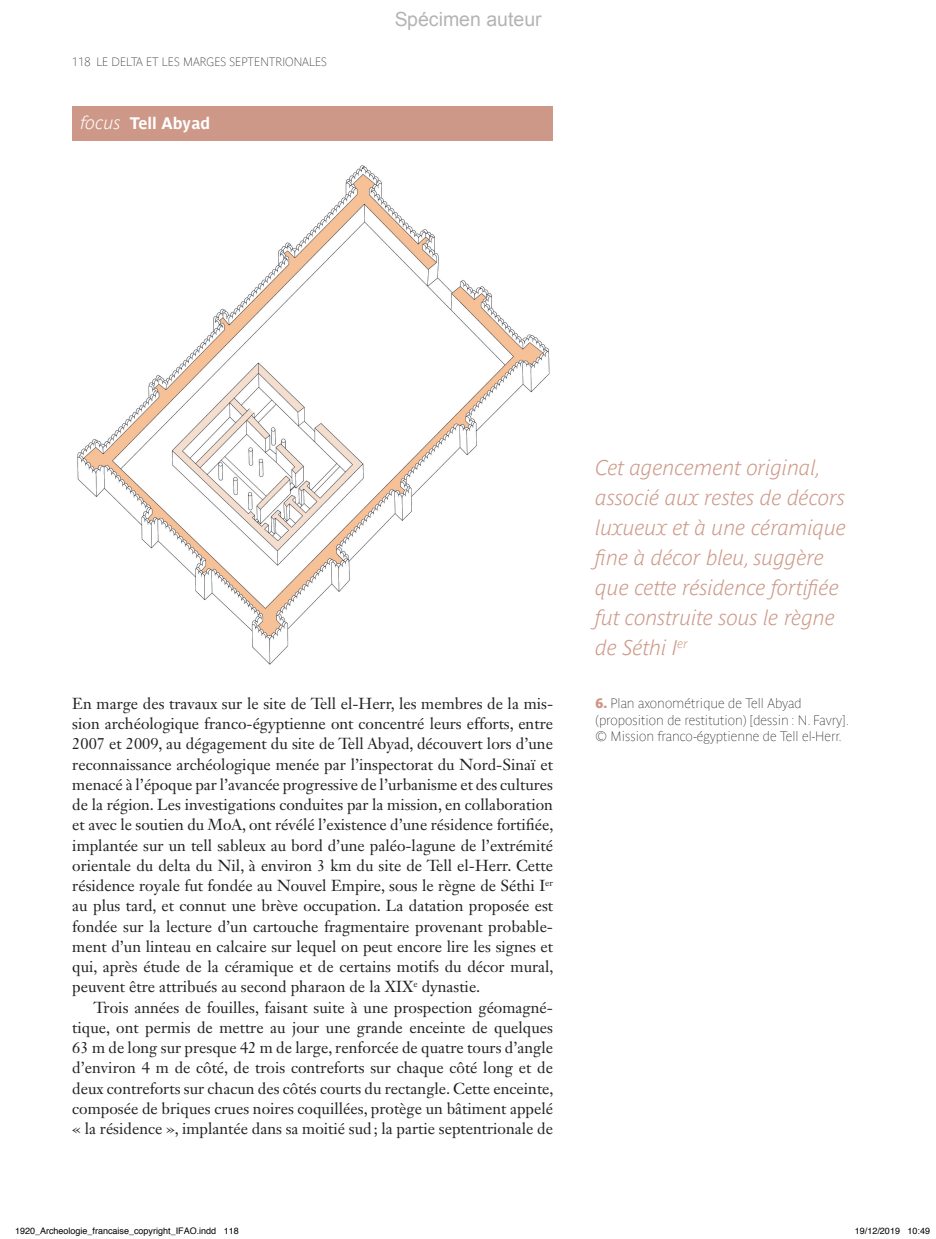
<style>
.page{position:relative;width:936px;height:1239px;background:#fff}
.page>*{position:absolute;margin:0;border:0;box-sizing:border-box;transform-origin:0 0}
.t1{font:italic 700 21px/30px "Parisine Plus Clair";color:#cd9887}
.t2{font:19.5px "Arial";color:rgb(0 0 0/.3)}
.t3{font:700 16.5px "Parisine";color:#fff}
.t4{font:15.75px/20.2px "Janson Text LT Std";color:#231f20;text-align:justify}
.t5{font:13.5px/16.5px "Parisine Clair";color:#231f20}
.t6{font:12px "Parisine Clair";color:#231f20}
.t7{font:9px "Helvetica";color:#000}
.s1{font-family:"Parisine Clair";font-style:italic;font-size:18px}
.s2{font-family:"Parisine Sombre";color:#cd9887}
</style>
<div class="page">
<img style="left:77px;top:165px;width:473px;height:500px">
<div style="left:72px;top:106px;width:481px;height:34px;background:#cd9887"></div>
<p class="t6" style="left:72px;top:55px;width:256px">118 Le Delta et les marges septentrionales</p>
<p class="t3" style="left:81px;top:114px;width:131px"><span class="s1">focus</span> Tell Abyad</p>
<p class="t2" style="left:394px;top:6px;width:149px">Spécimen auteur</p>
<p class="t4" style="left:72px;top:693px;width:483px">En marge des travaux sur le site de Tell el-Herr, les membres de la mis&shy;sion archéologique franco-égyptienne ont concentré leurs efforts, entre 2007 et 2009, au dégagement du site de Tell Abyad, découvert lors d’une reconnaissance archéologique menée par l’inspectorat du Nord-Sinaï et menacé à l’époque par l’avancée progressive de l’urbanisme et des cultures de la région. Les investigations conduites par la mission, en collaboration et avec le soutien du MoA, ont révélé l’existence d’une résidence fortifiée, implantée sur un tell sableux au bord d’une paléo-lagune de l’extrémité orientale du delta du Nil, à environ 3 km du site de Tell el-Herr. Cette résidence royale fut fondée au Nouvel Empire, sous le règne de Séthi I<sup>er </sup>au plus tard, et connut une brève occupation. La datation proposée est fondée sur la lecture d’un cartouche fragmentaire provenant probable&shy;ment d’un linteau en calcaire sur lequel on peut encore lire les signes et qui, après étude de la céramique et de certains motifs du décor mural, peuvent être attribués au second pharaon de la XIX<sup>e</sup> dynastie.</p>
<p class="t4" style="left:72px;top:997px;width:483px;text-indent:21px">Trois années de fouilles, faisant suite à une prospection géomagné&shy;tique, ont permis de mettre au jour une grande enceinte de quelques 63 m de long sur presque 42 m de large, renforcée de quatre tours d’angle d’environ 4 m de côté, de trois contreforts sur chaque côté long et de deux contreforts sur chacun des côtés courts du rectangle. Cette enceinte, composée de briques crues noires coquillées, protège un bâtiment appelé « la résidence », implantée dans sa moitié sud; la partie septentrionale de</p>
<h1 class="t1" style="left:595px;top:452px;width:252px">Cet agencement original, associé aux restes de décors luxueux et à une céramique fine à décor bleu, suggère que cette résidence fortifiée fut construite sous le règne de Séthi I<sup>er</sup></h1>
<p class="t5" style="left:595px;top:695px;width:255px"><span class="s2">6.</span> Plan axonométrique de Tell Abyad (proposition de restitution) [dessin : N .Favry]. © Mission franco-égyptienne de Tell el-Herr.</p>
<p class="t7" style="left:15px;top:1224px;width:225px">1920_Archeologie_francaise_copyright_IFAO.indd 118</p>
<p class="t7" style="left:854px;top:1224px;width:77px">19/12/2019 10:49</p>
</div>
